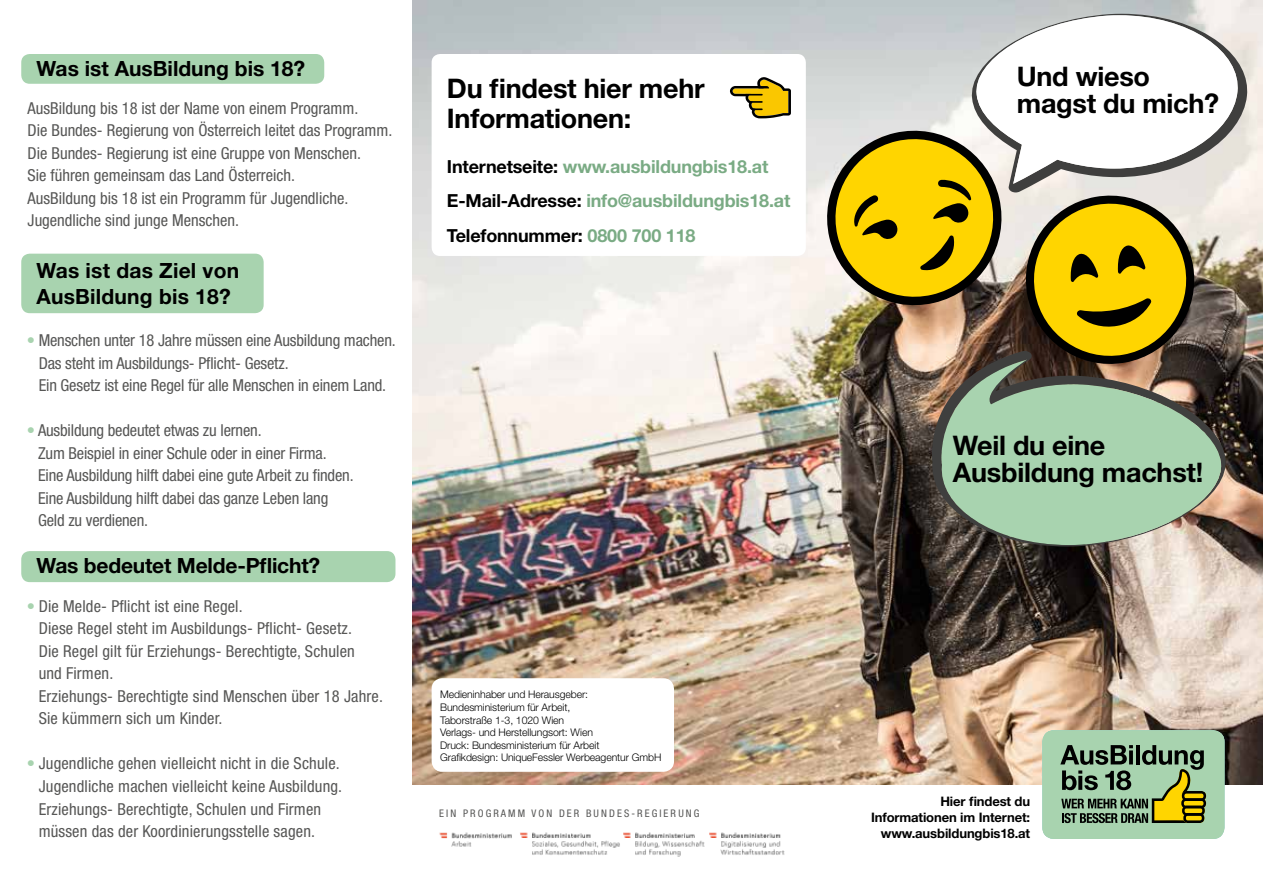
<style>
.page{position:relative;width:1263px;height:893px;background:#fff}
.page>*{position:absolute;margin:0;border:0;box-sizing:border-box;transform-origin:0 0}
.t1{font:700 27px/27px "Helvetica Neue LT Std";letter-spacing:-.01em;color:#000}
.t2{font:700 21px/25.2px "Helvetica Neue LT Std";color:#000}
.t3{font:700 18px/34.5px "Helvetica Neue LT Std";letter-spacing:-.01em;color:#7aab84}
.t4{font:condensed 16.5px/22.5px "Helvetica Neue LT Std";color:#575756}
.t5{font:700 13.05px/15.8px "Helvetica Neue LT Std";letter-spacing:-.01em;color:#000;text-align:right}
.t6{font:300 10.5px/12.6px "Helvetica Neue LT Std";letter-spacing:-.01em;color:#000}
.t7{font:condensed 10.5px "Helvetica Neue LT Std";letter-spacing:.2em;color:#575756}
.s1{color:#a8d3af}
.s2{color:#000}
</style>
<div class="page">
<img style="left:412px;top:0;width:851px;height:785px">
<svg style="left:1042px;top:730px;width:182px;height:109px"></svg>
<svg style="left:818px;top:122px;width:192px;height:192px"></svg>
<svg style="left:1019px;top:192px;width:182px;height:159px"></svg>
<div style="left:432px;top:54px;width:374px;height:202px;background:#fff;border-radius:9px"></div>
<svg style="left:730px;top:77px;width:61px;height:41px"></svg>
<div style="left:432px;top:678px;width:242px;height:94px;background:#fff;border-radius:11px"></div>
<img style="left:709px;top:832px;width:76px;height:23px">
<img style="left:520px;top:832px;width:100px;height:23px">
<img style="left:439px;top:832px;width:73px;height:15px">
<img style="left:623px;top:832px;width:82px;height:25px">
<div style="left:21px;top:254px;width:243px;height:59px;background:#a8d3af;border-radius:9px"></div>
<div style="left:21px;top:54px;width:303px;height:30px;background:#a8d3af;border-radius:9px"></div>
<div style="left:21px;top:551px;width:374px;height:31px;background:#a8d3af;border-radius:9px"></div>
<svg style="left:970px;top:14px;width:279px;height:178px;fill:#e9e4e1"></svg>
<svg style="left:972px;top:15px;width:269px;height:169px"></svg>
<svg style="left:930px;top:351px;width:298px;height:195px"></svg>
<svg style="left:932px;top:360px;width:294px;height:185px;fill:#a8d3af"></svg>
<p class="t2" style="left:37px;top:56px;width:270px">Was ist AusBildung bis 18?</p>
<p class="t4" style="left:28px;top:97px;width:366px">AusBildung bis 18 ist der Name von einem Programm.<br>Die Bundes- Regierung von Österreich leitet das Programm.<br>Die Bundes- Regierung ist eine Gruppe von Menschen.<br>Sie führen gemeinsam das Land Österreich.<br>AusBildung bis 18 ist ein Programm für Jugendliche.<br>Jugendliche sind junge Menschen.</p>
<p class="t2" style="left:37px;top:258px;width:204px">Was ist das Ziel von<br>AusBildung bis 18?</p>
<p class="t4" style="left:39px;top:329px;width:359px;text-indent:-12px"><span class="s1">•</span> Menschen unter 18 Jahre müssen eine Ausbildung machen.<br>Das steht im Ausbildungs- Pflicht- Gesetz.<br>Ein Gesetz ist eine Regel für alle Menschen in einem Land.</p>
<p class="t4" style="left:38px;top:419px;width:317px;text-indent:-11px"><span class="s1">•</span> Ausbildung bedeutet etwas zu lernen.<br>Zum Beispiel in einer Schule oder in einer Firma.<br>Eine Ausbildung hilft dabei eine gute Arbeit zu finden.<br>Eine Ausbildung hilft dabei das ganze Leben lang Geld zu verdienen.</p>
<p class="t2" style="left:37px;top:552px;width:285px">Was bedeutet Melde-Pflicht?</p>
<p class="t4" style="left:39px;top:595px;width:346px;text-indent:-12px"><span class="s1">•</span> Die Melde- Pflicht ist eine Regel.<br>Diese Regel steht im Ausbildungs- Pflicht- Gesetz.<br>Die Regel gilt für Erziehungs- Berechtigte, Schulen<br>und Firmen.<br>Erziehungs- Berechtigte sind Menschen über 18 Jahre.<br>Sie kümmern sich um Kinder.</p>
<p class="t4" style="left:39px;top:752px;width:305px;text-indent:-12px"><span class="s1">•</span> Jugendliche gehen vielleicht nicht in die Schule.<br>Jugendliche machen vielleicht keine Ausbildung.<br>Erziehungs- Berechtigte, Schulen und Firmen müssen das der Koordinierungsstelle sagen.</p>
<h1 class="t1" style="left:447px;top:73px;width:259px;line-height:30px">Du findest hier mehr<br>Informationen:</h1>
<p class="t3" style="left:447px;top:149px;width:345px"><span class="s2">Internetseite:</span> www.ausbildungbis18.at<br><span class="s2">E-Mail-Adresse:</span> info@ausbildungbis18.at<br><span class="s2">Telefonnummer:</span> 0800 700 118</p>
<p class="t6" style="left:440px;top:688px;width:223px">Medieninhaber und Herausgeber:<br>Bundesministerium für Arbeit,<br>Taborstraße 1-3, 1020 Wien<br>Verlags- und Herstellungsort: Wien<br>Druck: Bundesministerium für Arbeit<br>Grafikdesign: UniqueFessler Werbeagentur GmbH</p>
<p class="t7" style="left:439px;top:807px;width:262px">EIN PROGRAMM VON DER BUNDES-REGIERUNG</p>
<h1 class="t1" style="left:1017px;top:62px;width:204px">Und wieso magst du mich?</h1>
<h1 class="t1" style="left:953px;top:432px;width:252px">Weil du eine<br>Ausbildung machst!</h1>
<p class="t5" style="left:871px;top:794px;width:161px">Hier findest du<br>Informationen im Internet: www.ausbildungbis18.at</p>
</div>
